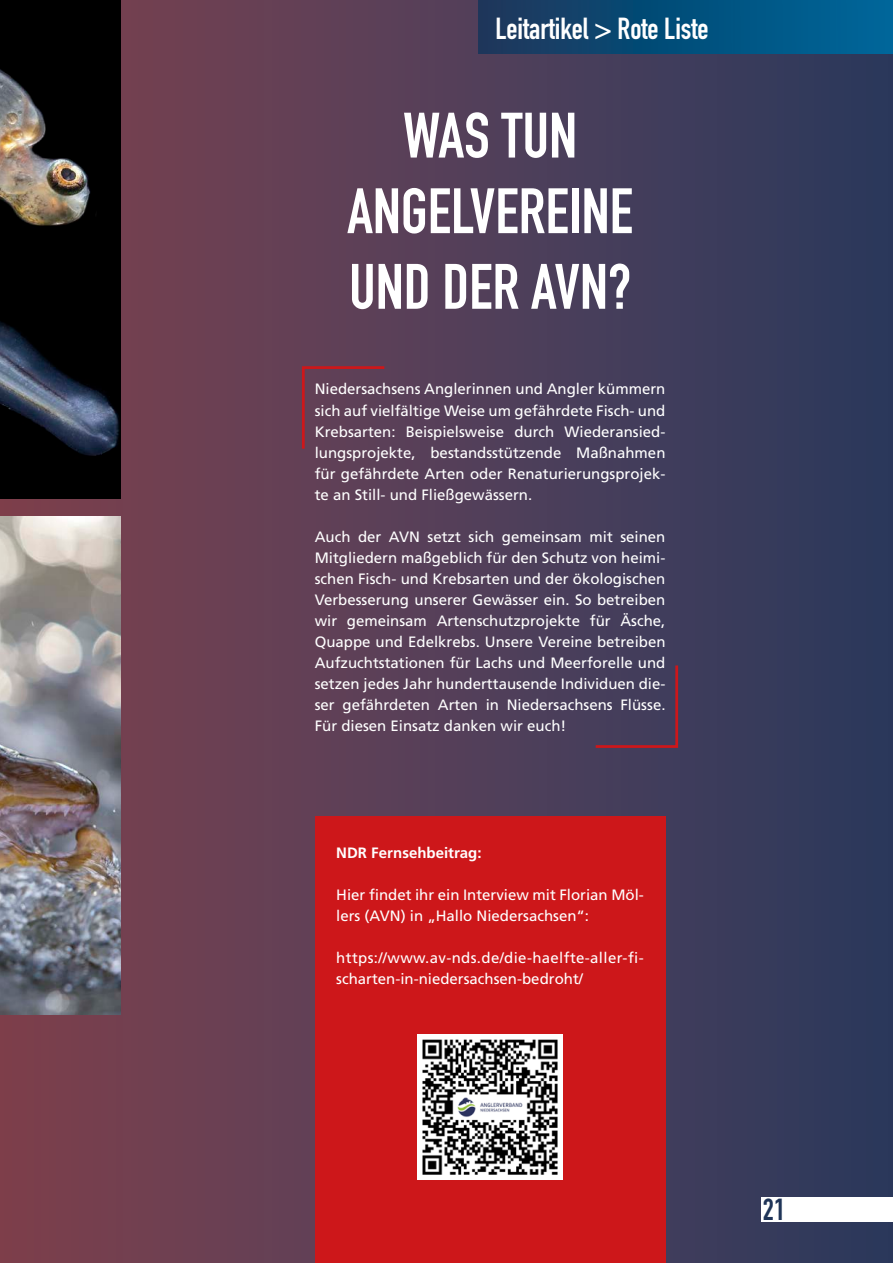
<style>
.page{position:relative;width:893px;height:1263px;background:#fff}
.page>*{position:absolute;margin:0;border:0;box-sizing:border-box;transform-origin:0 0}
.t1{font:700 63px/75.6px "DIN Condensed";color:#fff;text-align:center}
.t2{font:700 30px "DIN Condensed";color:#fff}
.t3{font:700 30px "DIN Condensed";color:#1f3458}
.t4{font:15px/21px "Frutiger LT Std";color:#fff}
.t5{font:700 15px "Frutiger LT Std";color:#fff}
</style>
<div class="page">
<div style="left:0;top:0;width:893px;height:1263px;background:linear-gradient(to right,#7e414e,#2b3b5f)"></div>
<div style="left:762px;top:1197px;width:131px;height:24px;background:#fff"></div>
<img style="left:0;top:0;width:120px;height:498px">
<img style="left:0;top:516px;width:120px;height:499px">
<div style="left:315px;top:816px;width:350px;height:447px;background:#cd171a"></div>
<img style="left:418px;top:1034px;width:145px;height:145px">
<svg style="left:301px;top:365px;width:86px;height:86px;background:#653d53"></svg>
<svg style="left:593px;top:663px;width:86px;height:86px;background:#4b3a57"></svg>
<div style="left:478px;top:0;width:415px;height:54px;background:linear-gradient(to right,#18365a,#00679b)"></div>
<h2 class="t2" style="left:495px;top:9px;width:215px">Leitartikel &gt; Rote Liste</h2>
<h1 class="t1" style="left:347px;top:97px;width:287px">WAS TUN<br>ANGELVEREINE<br>UND DER AVN?</h1>
<p class="t4" style="left:315px;top:379px;width:352px;text-align:justify">Niedersachsens Anglerinnen und Angler kümmern sich auf vielfältige Weise um gefährdete Fisch- und Krebsarten: Beispielsweise durch Wiederansied&shy;lungsprojekte, bestandsstützende Maßnahmen für gefährdete Arten oder Renaturierungsprojek&shy;te an Still- und Fließgewässern.</p>
<p class="t4" style="left:315px;top:526px;width:352px;text-align:justify">Auch der AVN setzt sich gemeinsam mit seinen Mitgliedern maßgeblich für den Schutz von heimi&shy;schen Fisch- und Krebsarten und der ökologischen Verbesserung unserer Gewässer ein. So betreiben wir gemeinsam Artenschutzprojekte für Äsche, Quappe und Edelkrebs. Unsere Vereine betreiben Aufzuchtstationen für Lachs und Meerforelle und setzen jedes Jahr hunderttausende Individuen die&shy;ser gefährdeten Arten in Niedersachsens Flüsse.<br>Für diesen Einsatz danken wir euch!</p>
<p class="t5" style="left:336px;top:843px;width:147px">NDR Fernsehbeitrag:</p>
<p class="t4" style="left:336px;top:884px;width:309px">Hier findet ihr ein Interview mit Florian Möl&shy;lers (AVN) in „Hallo Niedersachsen“:</p>
<p class="t4" style="left:336px;top:947px;width:309px">https://www.av-nds.de/die-haelfte-aller-fi&shy;scharten-in-niedersachsen-bedroht/</p>
<h2 class="t3" style="left:763px;top:1189px;width:24px">21</h2>
</div>
